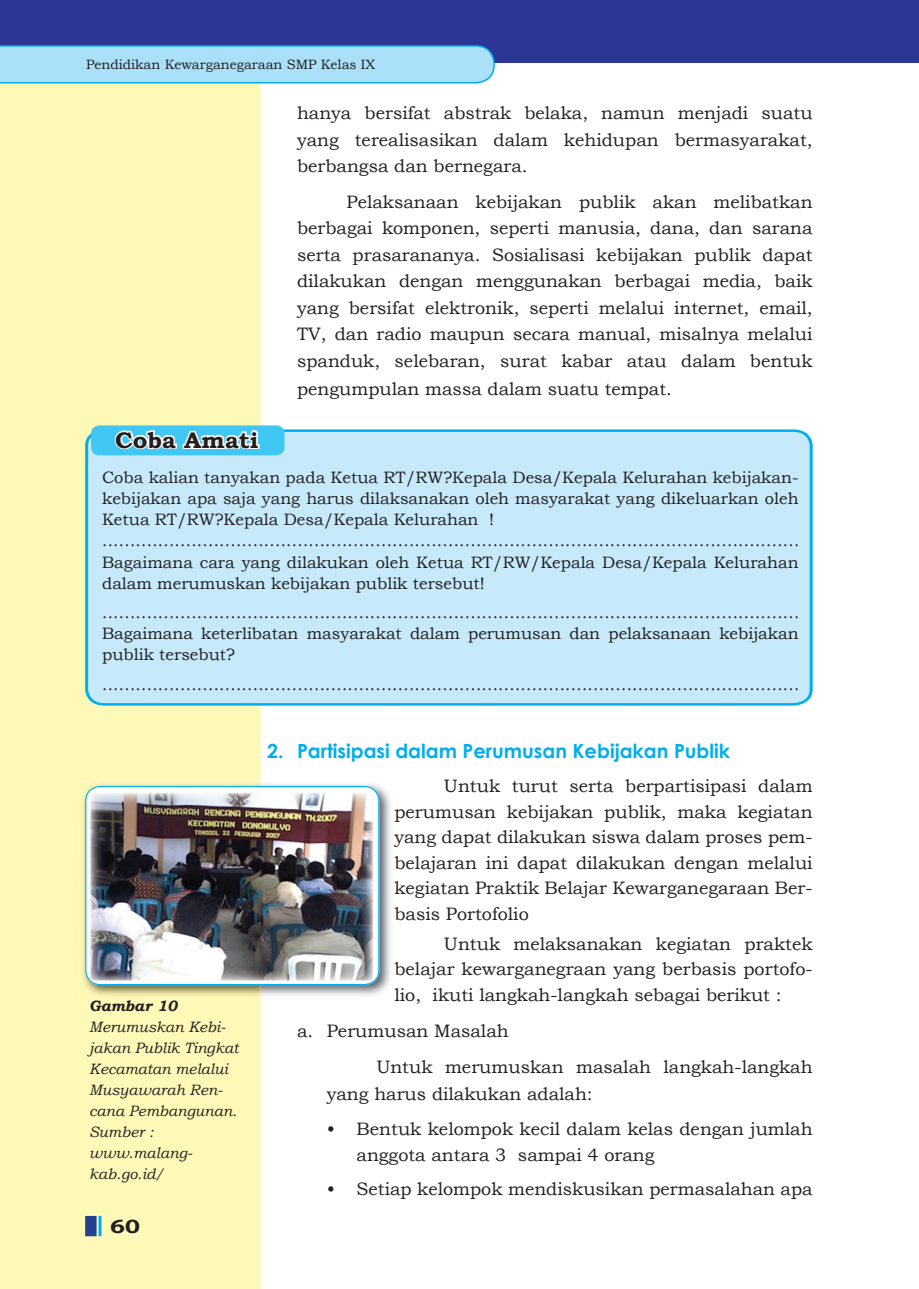
<style>
.page{position:relative;width:919px;height:1289px;background:#fff}
.page>*{position:absolute;margin:0;border:0;box-sizing:border-box;transform-origin:0 0}
.t1{font:700 22.5px "Bookman Old Style";color:#231f20;scale:1.06 1}
.t2{font:700 19.5px "Century Gothic";color:#00aeef}
.t3{font:700 19.05px "Bookman Old Style";color:#231f20;scale:1.18 1}
.t4{font:18px/26.7px "Bookman Old Style";color:#231f20;text-align:justify}
.t5{font:16.5px/21px "Bookman Old Style";color:#231f20}
.t6{font:italic 15px/21px "Bookman Old Style";color:#231f20}
.t7{font:italic 700 15px "Bookman Old Style";color:#231f20}
.t8{font:13.5px "Bookman Old Style";color:#231f20}
</style>
<div class="page">
<div style="left:0;top:83px;width:260px;height:1205px;background:#fff9b8"></div>
<div style="left:0;top:0;width:918px;height:62px;background:#2c3695"></div>
<svg style="left:0;top:45px;width:495px;height:38px;background:#9ddbf7"></svg>
<div style="left:87px;top:1217px;width:8px;height:17px;background:#25408f"></div>
<div style="left:85px;top:1215px;width:12px;height:21px;border:3px solid #25408f"></div>
<hr style="left:98px;top:1215px;width:3px;height:21px;background:#00aeef">
<hr style="left:918px;top:0;width:1px;height:62px;background:#2c3695">
<img style="left:80px;top:780px;width:311px;height:219px">
<svg style="left:85px;top:786px;width:294px;height:199px"></svg>
<img style="left:90px;top:792px;width:283px;height:188px">
<div style="left:84px;top:428px;width:729px;height:278px;background:#c6eafa"></div>
<div style="left:91px;top:425px;width:193px;height:30px;background:#40c7f4;border-radius:8px"></div>
<svg style="left:112px;top:430px;width:149px;height:36px"></svg>
<p class="t8" style="left:86px;top:55px;width:290px">Pendidikan Kewarganegaraan SMP Kelas IX</p>
<p class="t1" style="left:115px;top:423px;width:137px">Coba Amati</p>
<p class="t4" style="left:297px;top:100px;width:517px">hanya bersifat abstrak belaka, namun menjadi suatu yang terealisasikan dalam kehidupan bermasyarakat, berbangsa dan bernegara.</p>
<p class="t4" style="left:297px;top:188px;width:517px;text-indent:50px">Pelaksanaan kebijakan publik akan melibatkan berbagai komponen, seperti manusia, dana, dan sarana serta prasarananya. Sosialisasi kebijakan publik dapat dilakukan dengan menggunakan berbagai media, baik yang bersifat elektronik, seperti melalui internet, email, TV, dan radio maupun secara manual, misalnya melalui spanduk, selebaran, surat kabar atau dalam bentuk pengumpulan massa dalam suatu tempat.</p>
<p class="t5" style="left:102px;top:467px;width:698px">Coba kalian tanyakan pada Ketua RT/RW?Kepala Desa/Kepala Kelurahan kebijakan&shy;kebijakan apa saja yang harus dilaksanakan oleh masyarakat yang dikeluarkan oleh Ketua RT/RW?Kepala Desa/Kepala Kelurahan ! .............................................................................................................................<br>Bagaimana cara yang dilakukan oleh Ketua RT/RW/Kepala Desa/Kepala Kelurahan dalam merumuskan kebijakan publik tersebut!</p>
<p class="t5" style="left:102px;top:602px;width:698px;text-align:justify">.............................................................................................................................<br>Bagaimana keterlibatan masyarakat dalam perumusan dan pelaksanaan kebijakan publik tersebut?</p>
<p class="t5" style="left:102px;top:673px;width:698px">.............................................................................................................................</p>
<p class="t7" style="left:89px;top:994px;width:90px">Gambar 10</p>
<p class="t6" style="left:89px;top:1016px;width:151px">Merumuskan Kebi&shy;jakan Publik Tingkat<br>Kecamatan melalui<br>Musyawarah Ren&shy;cana Pembangunan.<br>Sumber : www.malang&shy;kab.go.id/</p>
<p class="t3" style="left:110px;top:1212px;width:27px">60</p>
<p class="t2" style="left:267px;top:736px;width:464px">2. Partisipasi dalam Perumusan Kebijakan Publik</p>
<p class="t4" style="left:394px;top:773px;width:419px;line-height:25.5px;text-indent:50px">Untuk turut serta berpartisipasi dalam perumusan kebijakan publik, maka kegiatan yang dapat dilakukan siswa dalam proses pem&shy;belajaran ini dapat dilakukan dengan melalui kegiatan Praktik Belajar Kewarganegaraan Ber&shy;basis Portofolio</p>
<p class="t4" style="left:394px;top:930px;width:419px;line-height:25.5px;text-indent:50px">Untuk melaksanakan kegiatan praktek belajar kewarganegraan yang berbasis portofo&shy;lio, ikuti langkah-langkah sebagai berikut :</p>
<p class="t4" style="left:376px;top:1012px;width:438px;line-height:36.2px;text-indent:-79px">a. Perumusan Masalah<br>Untuk merumuskan masalah langkah-langkah</p>
<p class="t4" style="left:327px;top:1080px;width:267px">yang harus dilakukan adalah:</p>
<p class="t4" style="left:356px;top:1115px;width:457px;line-height:25.8px;text-indent:-30px">• Bentuk kelompok kecil dalam kelas dengan jumlah anggota antara 3 sampai 4 orang</p>
<p class="t4" style="left:327px;top:1175px;width:487px">• Setiap kelompok mendiskusikan permasalahan apa</p>
</div>
